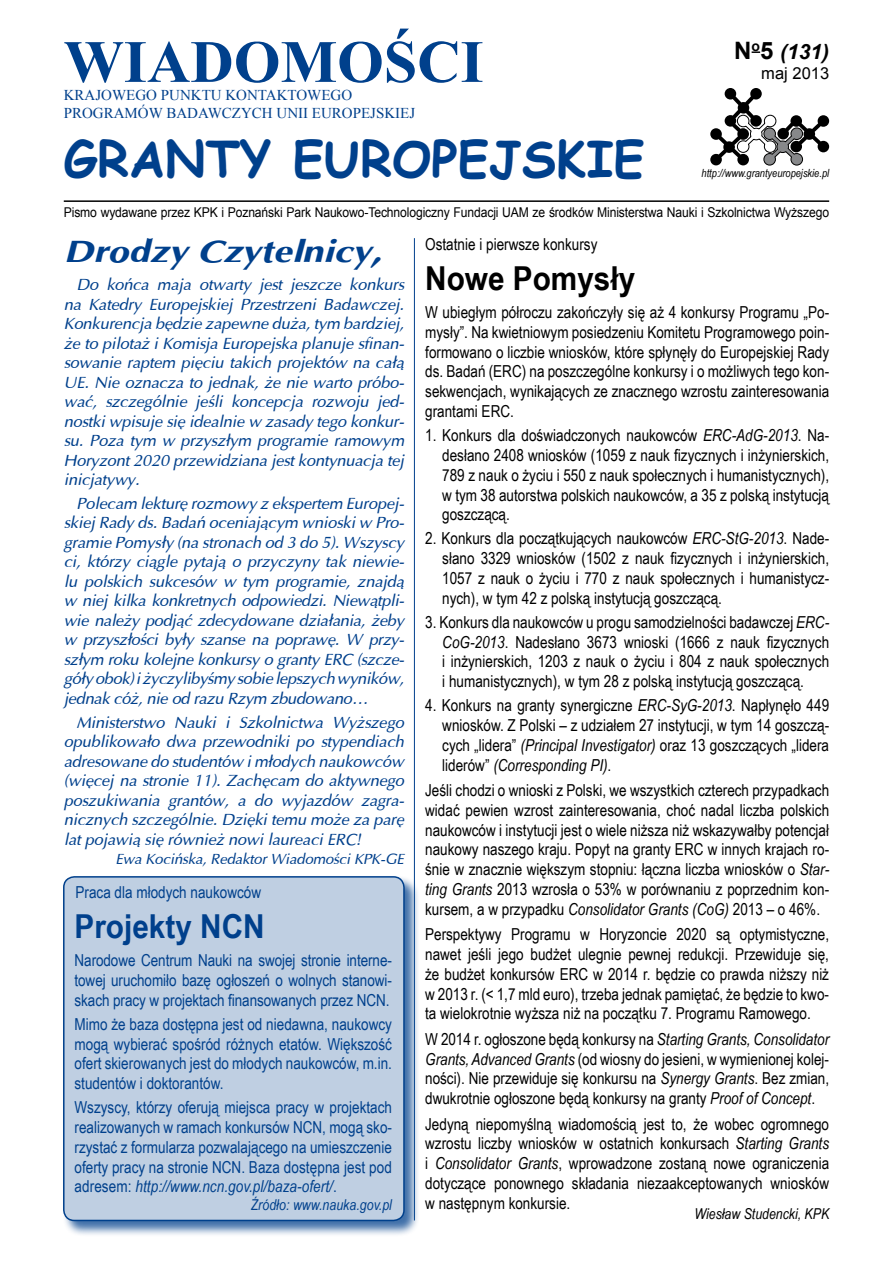
<style>
.page{position:relative;width:893px;height:1263px;background:#fff}
.page>*{position:absolute;margin:0;border:0;box-sizing:border-box;transform-origin:0 0}
.t1{font:700 60px "Times New Roman";color:#00408c}
.t2{font:700 49.5px "Comic Sans MS";color:#00408c}
.t3{font:700 33px "Arial Narrow";color:#000;scale:1.1 1}
.t4{font:700 33px "Arial Narrow";color:#00408c;scale:1.1 1}
.t5{font:italic 700 31.5px "Ottawapl";color:#00408c;scale:1.2 1}
.t6{font:italic 700 21px "Arial";color:#000}
.t7{font:16.5px/19.8px "Arial Narrow";color:#000;text-align:justify}
.t8{font:italic 16.5px/19.5px "Ottawapl";letter-spacing:-.01em;color:#00408c;text-align:justify}
.t9{font:16.5px/19.8px "Arial Narrow";color:#00408c;text-align:justify}
.t10{font:16.5px "Arial";color:#000}
.t11{font:15px/18px "Times New Roman";color:#00408c}
.t12{font:italic 15px "Ottawapl";letter-spacing:-.01em;color:#00408c}
.t13{font:italic 15px "Arial Narrow";letter-spacing:.005em;color:#00408c}
.t14{font:italic 15px "Arial Narrow";color:#000}
.t15{font:13.5px "Arial";letter-spacing:-.01em;color:#000;scale:.9 1}
.t16{font:italic 11.25px "Arial Narrow";color:#000}
.s1{font-style:normal;font-size:24px}
.s2{font-style:italic}
</style>
<div class="page">
<svg style="left:710px;top:88px;width:119px;height:77px"></svg>
<svg style="left:752px;top:51px;width:8px;height:2px"></svg>
<hr style="left:64px;top:200px;width:765px;height:2px;background:#000">
<div style="left:62px;top:875px;width:367px;height:368px;background:#00408c;opacity:.75"></div>
<div style="left:64px;top:877px;width:340px;height:343px;background:#bfcfe2;border-radius:11px"></div>
<div style="left:63px;top:876px;width:342px;height:345px;border:2px solid #00408c;border-radius:11px"></div>
<hr style="left:414px;top:238px;width:1px;height:982px;background:#00408c">
<h1 class="t1" style="left:64px;top:20px;width:422px">WIADOMOŚCI</h1>
<p class="t11" style="left:64px;top:86px;width:353px">KRAJOWEGO PUNKTU KONTAKTOWEGO<br>PROGRAMÓW BADAWCZYCH UNII EUROPEJSKIEJ</p>
<h2 class="t2" style="left:64px;top:123px;width:582px">GRANTY EUROPEJSKIE</h2>
<p class="t6" style="left:734px;top:38px;width:96px"><span class="s1">N</span><sup>o</sup><span class="s1">5</span> (131)</p>
<p class="t10" style="left:761px;top:62px;width:69px">maj 2013</p>
<p class="t16" style="left:702px;top:166px;width:129px">http://www.grantyeuropejskie.pl</p>
<p class="t15" style="left:64px;top:204px;width:852px">Pismo wydawane przez KPK i Poznański Park Naukowo-Technologiczny Fundacji UAM ze środków Ministerstwa Nauki i Szkolnictwa Wyższego</p>
<h3 class="t5" style="left:64px;top:230px;width:266px">Drodzy Czytelnicy,</h3>
<p class="t8" style="left:64px;top:275px;width:342px;text-indent:13px">Do końca maja otwarty jest jeszcze konkurs na Katedry Europejskiej Przestrzeni Badawczej.<br>Konkurencja będzie zapewne duża, tym bardziej, że to pilotaż i Komisja Europejska planuje sfinan&shy;sowanie raptem pięciu takich projektów na całą UE. Nie oznacza to jednak, że nie warto próbo&shy;wać, szczególnie jeśli koncepcja rozwoju jed&shy;nostki wpisuje się idealnie w zasady tego konkur&shy;su. Poza tym w przyszłym programie ramowym Horyzont 2020 przewidziana jest kontynuacja tej inicjatywy.</p>
<p class="t8" style="left:64px;top:494px;width:342px;text-indent:13px">Polecam lekturę rozmowy z ekspertem Europej&shy;skiej Rady ds. Badań oceniającym wnioski w Pro&shy;gramie Pomysły (na stronach od 3 do 5). Wszyscy ci, którzy ciągle pytają o przyczyny tak niewie&shy;lu polskich sukcesów w tym programie, znajdą w niej kilka konkretnych odpowiedzi. Niewątpli&shy;wie należy podjąć zdecydowane działania, żeby w przyszłości były szanse na poprawę. W przy&shy;szłym roku kolejne konkursy o granty ERC (szcze&shy;góły obok) i życzylibyśmy sobie lepszych wyników, jednak cóż, nie od razu Rzym zbudowano…</p>
<p class="t8" style="left:64px;top:712px;width:342px;text-indent:13px">Ministerstwo Nauki i Szkolnictwa Wyższego opublikowało dwa przewodniki po stypendiach adresowane do studentów i młodych naukowców (więcej na stronie 11). Zachęcam do aktywnego poszukiwania grantów, a do wyjazdów zagra&shy;nicznych szczególnie. Dzięki temu może za parę lat pojawią się również nowi laureaci ERC!</p>
<p class="t12" style="left:115px;top:850px;width:290px">Ewa Kocińska, Redaktor Wiadomości KPK-GE</p>
<p class="t9" style="left:76px;top:882px;width:187px">Praca dla młodych naukowców</p>
<h3 class="t4" style="left:75px;top:901px;width:174px">Projekty NCN</h3>
<p class="t9" style="left:75px;top:950px;width:319px">Narodowe Centrum Nauki na swojej stronie interne&shy;towej uruchomiło bazę ogłoszeń o wolnych stanowi&shy;skach pracy w projektach finansowanych przez NCN.</p>
<p class="t9" style="left:75px;top:1013px;width:319px">Mimo że baza dostępna jest od niedawna, naukowcy mogą wybierać spośród różnych etatów. Większość ofert skierowanych jest do młodych naukowców, m.in. studentów i doktorantów.</p>
<p class="t9" style="left:75px;top:1097px;width:319px">Wszyscy, którzy oferują miejsca pracy w projektach realizowanych w ramach konkursów NCN, mogą sko&shy;rzystać z formularza pozwalającego na umieszczenie oferty pracy na stronie NCN. Baza dostępna jest pod adresem: <span class="s2">http://www.ncn.gov.pl/baza-ofert/</span>.</p>
<p class="t13" style="left:251px;top:1195px;width:143px">Źródło: www.nauka.gov.pl</p>
<p class="t7" style="left:425px;top:234px;width:174px">Ostatnie i pierwsze konkursy</p>
<h3 class="t3" style="left:425px;top:253px;width:193px">Nowe Pomysły</h3>
<p class="t7" style="left:425px;top:302px;width:405px">W ubiegłym półroczu zakończyły się aż 4 konkursy Programu „Po&shy;mysły”. Na kwietniowym posiedzeniu Komitetu Programowego poin&shy;formowano o liczbie wniosków, które spłynęły do Europejskiej Rady ds. Badań (ERC) na poszczególne konkursy i o możliwych tego kon&shy;sekwencjach, wynikających ze znacznego wzrostu zainteresowania grantami ERC.</p>
<p class="t7" style="left:442px;top:425px;width:388px;text-indent:-17px">1. Konkurs dla doświadczonych naukowców <span class="s2">ERC-AdG-2013</span>. Na&shy;desłano 2408 wniosków (1059 z nauk fizycznych i inżynierskich, 789 z nauk o życiu i 550 z nauk społecznych i humanistycznych), w tym 38 autorstwa polskich naukowców, a 35 z polską instytucją goszczącą.</p>
<p class="t7" style="left:442px;top:528px;width:388px;text-indent:-17px">2. Konkurs dla początkujących naukowców <span class="s2">ERC-StG-2013</span>. Nade&shy;słano 3329 wniosków (1502 z nauk fizycznych i inżynierskich, 1057 z nauk o życiu i 770 z nauk społecznych i humanistycz&shy;nych), w tym 42 z polską instytucją goszczącą.</p>
<p class="t7" style="left:442px;top:611px;width:388px;text-indent:-17px">3. Konkurs dla naukowców u progu samodzielności badawczej <span class="s2">ERC-CoG-2013</span>. Nadesłano 3673 wnioski (1666 z nauk fizycznych i inżynierskich, 1203 z nauk o życiu i 804 z nauk społecznych i humanistycznych), w tym 28 z polską instytucją goszczącą.</p>
<p class="t7" style="left:442px;top:695px;width:388px;text-indent:-17px">4. Konkurs na granty synergiczne <span class="s2">ERC-SyG-2013</span>. Napłynęło 449 wniosków. Z Polski – z udziałem 27 instytucji, w tym 14 goszczą&shy;cych „lidera” <span class="s2">(Principal Investigator)</span> oraz 13 goszczących „lidera liderów” <span class="s2">(Corresponding PI)</span>.</p>
<p class="t7" style="left:425px;top:780px;width:405px">Jeśli chodzi o wnioski z Polski, we wszystkich czterech przypadkach widać pewien wzrost zainteresowania, choć nadal liczba polskich naukowców i instytucji jest o wiele niższa niż wskazywałby potencjał naukowy naszego kraju. Popyt na granty ERC w innych krajach ro&shy;śnie w znacznie większym stopniu: łączna liczba wniosków o <span class="s2">Star&shy;ting Grants</span> 2013 wzrosła o 53% w porównaniu z poprzednim kon&shy;kursem, a w przypadku <span class="s2">Consolidator Grants (CoG)</span> 2013 – o 46%.</p>
<p class="t7" style="left:425px;top:924px;width:405px">Perspektywy Programu w Horyzoncie 2020 są optymistyczne, nawet jeśli jego budżet ulegnie pewnej redukcji. Przewiduje się, że budżet konkursów ERC w 2014 r. będzie co prawda niższy niż w 2013 r. (&lt; 1,7 mld euro), trzeba jednak pamiętać, że będzie to kwo&shy;ta wielokrotnie wyższa niż na początku 7. Programu Ramowego.</p>
<p class="t7" style="left:425px;top:1028px;width:405px">W 2014 r. ogłoszone będą konkursy na <span class="s2">Starting Grants, Consolidator Grants, Advanced Grants</span> (od wiosny do jesieni, w wymienionej kolej&shy;ności). Nie przewiduje się konkursu na <span class="s2">Synergy Grants</span>. Bez zmian, dwukrotnie ogłoszone będą konkursy na granty <span class="s2">Proof of Concept</span>.</p>
<p class="t7" style="left:425px;top:1113px;width:405px">Jedyną niepomyślną wiadomością jest to, że wobec ogromnego wzrostu liczby wniosków w ostatnich konkursach <span class="s2">Starting Grants </span>i <span class="s2">Consolidator Grants</span>, wprowadzone zostaną nowe ograniczenia dotyczące ponownego składania niezaakceptowanych wniosków w następnym konkursie.</p>
<p class="t14" style="left:694px;top:1203px;width:136px">Wiesław Studencki, KPK</p>
</div>
